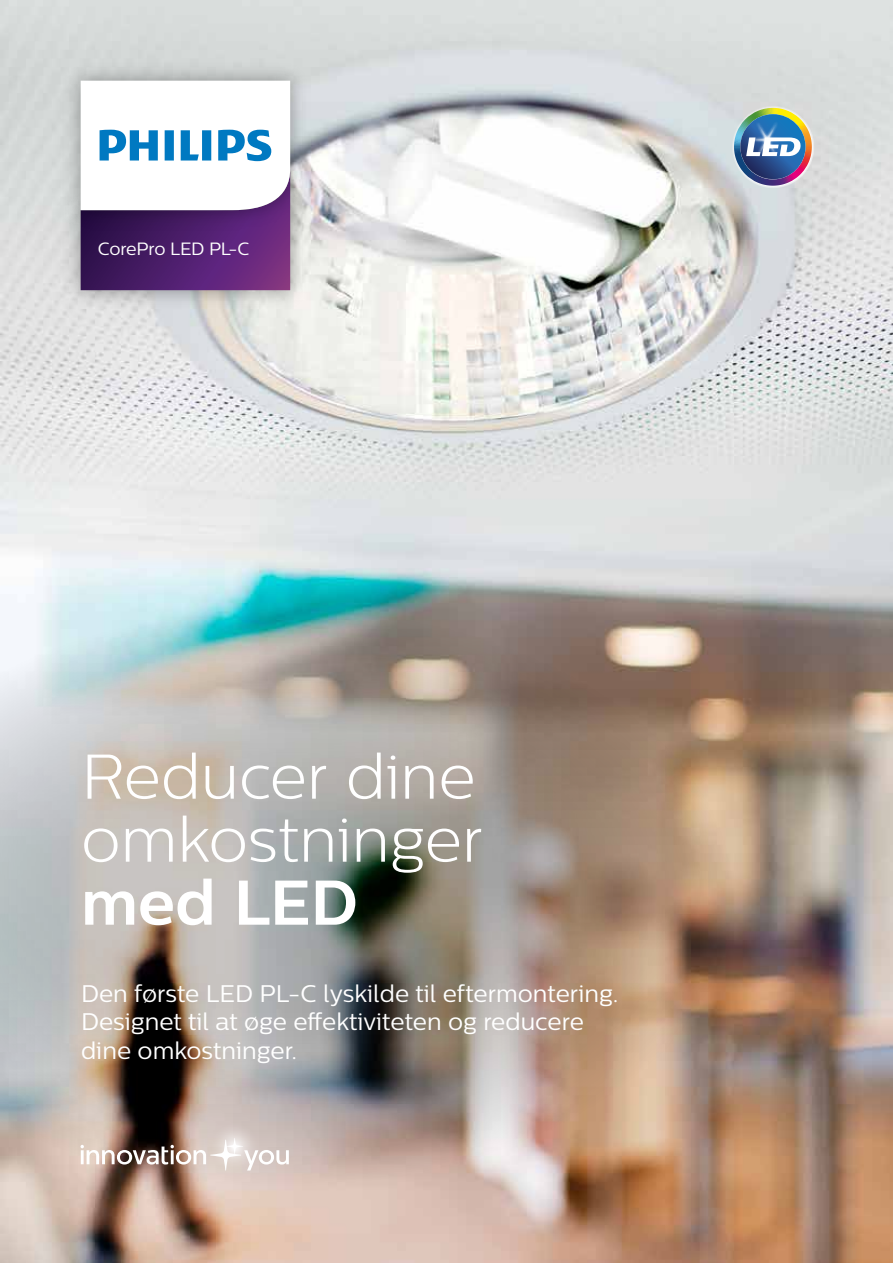
<style>
.page{position:relative;width:893px;height:1263px;background:#fff}
.page>*{position:absolute;margin:0;border:0;box-sizing:border-box;transform-origin:0 0}
.t1{font:300 63px/63px "Centrale Sans";letter-spacing:-.005em;color:#fff}
.t2{font:700 63px "Centrale Sans";letter-spacing:-.005em;color:#fff}
.t3{font:24px/28.5px "Centrale Sans";color:#fff}
.t4{font:17.7px "Centrale Sans";letter-spacing:-.02em;color:#fff}
</style>
<div class="page">
<img style="left:0;top:0;width:893px;height:1263px">
<img style="left:0;top:607px;width:736px;height:581px">
<svg style="left:731px;top:105px;width:83px;height:83px"></svg>
<img style="left:734px;top:108px;width:76px;height:78px">
<img style="left:56px;top:236px;width:259px;height:79px">
<img style="left:56px;top:56px;width:259px;height:180px">
<svg style="left:81px;top:81px;width:209px;height:209px"></svg>
<svg style="left:208px;top:1121px;width:52px;height:51px"></svg>
<svg style="left:80px;top:1138px;width:209px;height:32px"></svg>
<p class="t4" style="left:98px;top:238px;width:153px">CorePro LED PL-C</p>
<h1 class="t1" style="left:81px;top:744px;width:403px">Reducer dine omkostninger</h1>
<h1 class="t2" style="left:81px;top:864px;width:278px">med LED</h1>
<p class="t3" style="left:81px;top:979px;width:539px">Den første LED PL-C lyskilde til eftermontering.<br>Designet til at øge effektiviteten og reducere dine omkostninger.</p>
</div>
